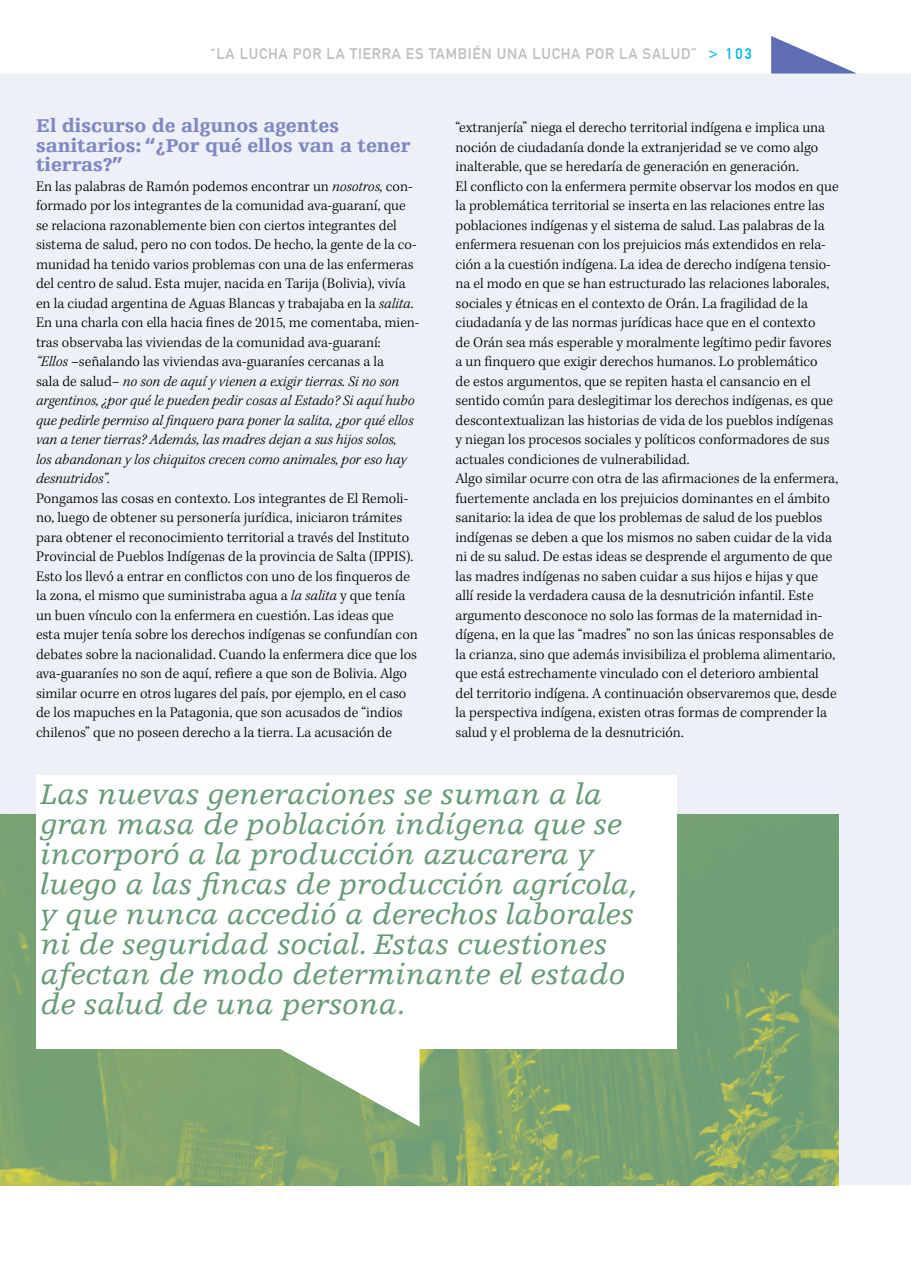
<style>
.page{position:relative;width:911px;height:1263px;background:#fff}
.page>*{position:absolute;margin:0;border:0;box-sizing:border-box;transform-origin:0 0}
.t1{font:italic 30px/30px "Egyptienne F";color:#689b78}
.t2{font:900 19.5px/19.5px "Egyptienne F";color:#8088c2}
.t3{font:300 15px/19.5px "Kepler Std";color:#000}
.t4{font:15px "DIN1451 Mittelschrift";letter-spacing:.05em;color:#bcbec0}
.s1{color:#00b3f0}
.s2{font-style:italic}
</style>
<div class="page">
<div style="left:0;top:74px;width:911px;height:1111px;background:#eef0f8"></div>
<svg style="left:771px;top:36px;width:86px;height:38px"></svg>
<img style="left:0;top:815px;width:839px;height:370px">
<div style="left:36px;top:776px;width:640px;height:273px;background:#fff"></div>
<svg style="left:280px;top:1049px;width:139px;height:78px"></svg>
<p class="t4" style="left:211px;top:45px;width:543px">“LA LUCHA POR LA TIERRA ES TAMBIÉN UNA LUCHA POR LA SALUD” <span class="s1">&gt; 103</span></p>
<h2 class="t2" style="left:36px;top:116px;width:376px">El discurso de algunos agentes sanitarios: “¿Por qué ellos van a tener tierras?”</h2>
<p class="t3" style="left:36px;top:177px;width:385px">En las palabras de Ramón podemos encontrar un <span class="s2">nosotros,</span> con&shy;formado por los integrantes de la comunidad ava-guaraní, que se relaciona razonablemente bien con ciertos integrantes del sistema de salud, pero no con todos. De hecho, la gente de la co&shy;munidad ha tenido varios problemas con una de las enfermeras del centro de salud. Esta mujer, nacida en Tarija (Bolivia), vivía en la ciudad argentina de Aguas Blancas y trabajaba en la <span class="s2">salita</span>.<br>En una charla con ella hacia fines de 2015, me comentaba, mien&shy;tras observaba las viviendas de la comunidad ava-guaraní:<br><span class="s2">“Ellos</span> –señalando las viviendas ava-guaraníes cercanas a la<br>sala de salud– <span class="s2">no son de aquí y vienen a exigir tierras. Si no son argentinos, ¿por qué le pueden pedir cosas al Estado? Si aquí hubo que pedirle permiso al finquero para poner la salita, ¿por qué ellos van a tener tierras? Además, las madres dejan a sus hijos solos,<br>los abandonan y los chiquitos crecen como animales, por eso hay desnutridos”.</span></p>
<p class="t3" style="left:36px;top:489px;width:383px">Pongamos las cosas en contexto. Los integrantes de El Remoli&shy;no, luego de obtener su personería jurídica, iniciaron trámites para obtener el reconocimiento territorial a través del Instituto Provincial de Pueblos Indígenas de la provincia de Salta (IPPIS).<br>Esto los llevó a entrar en conflictos con uno de los finqueros de la zona, el mismo que suministraba agua a <span class="s2">la salita</span> y que tenía un buen vínculo con la enfermera en cuestión. Las ideas que esta mujer tenía sobre los derechos indígenas se confundían con debates sobre la nacionalidad. Cuando la enfermera dice que los ava-guaraníes no son de aquí, refiere a que son de Bolivia. Algo similar ocurre en otros lugares del país, por ejemplo, en el caso de los mapuches en la Patagonia, que son acusados de “indios chilenos” que no poseen derecho a la tierra. La acusación de</p>
<p class="t3" style="left:455px;top:118px;width:385px">“extranjería” niega el derecho territorial indígena e implica una noción de ciudadanía donde la extranjeridad se ve como algo inalterable, que se heredaría de generación en generación.<br>El conflicto con la enfermera permite observar los modos en que la problemática territorial se inserta en las relaciones entre las poblaciones indígenas y el sistema de salud. Las palabras de la enfermera resuenan con los prejuicios más extendidos en rela&shy;ción a la cuestión indígena. La idea de derecho indígena tensio&shy;na el modo en que se han estructurado las relaciones laborales, sociales y étnicas en el contexto de Orán. La fragilidad de la ciudadanía y de las normas jurídicas hace que en el contexto<br>de Orán sea más esperable y moralmente legítimo pedir favores a un finquero que exigir derechos humanos. Lo problemático<br>de estos argumentos, que se repiten hasta el cansancio en el sentido común para deslegitimar los derechos indígenas, es que descontextualizan las historias de vida de los pueblos indígenas y niegan los procesos sociales y políticos conformadores de sus actuales condiciones de vulnerabilidad.<br>Algo similar ocurre con otra de las afirmaciones de la enfermera, fuertemente anclada en los prejuicios dominantes en el ámbito sanitario: la idea de que los problemas de salud de los pueblos indígenas se deben a que los mismos no saben cuidar de la vida ni de su salud. De estas ideas se desprende el argumento de que las madres indígenas no saben cuidar a sus hijos e hijas y que allí reside la verdadera causa de la desnutrición infantil. Este argumento desconoce no solo las formas de la maternidad in&shy;dígena, en la que las “madres” no son las únicas responsables de la crianza, sino que además invisibiliza el problema alimentario, que está estrechamente vinculado con el deterioro ambiental del territorio indígena. A continuación observaremos que, desde la perspectiva indígena, existen otras formas de comprender la salud y el problema de la desnutrición.</p>
<p class="t1" style="left:40px;top:780px;width:598px">Las nuevas generaciones se suman a la gran masa de población indígena que se incorporó a la producción azucarera y luego a las fincas de producción agrícola, y que nunca accedió a derechos laborales ni de seguridad social. Estas cuestiones afectan de modo determinante el estado de salud de una persona.</p>
</div>
